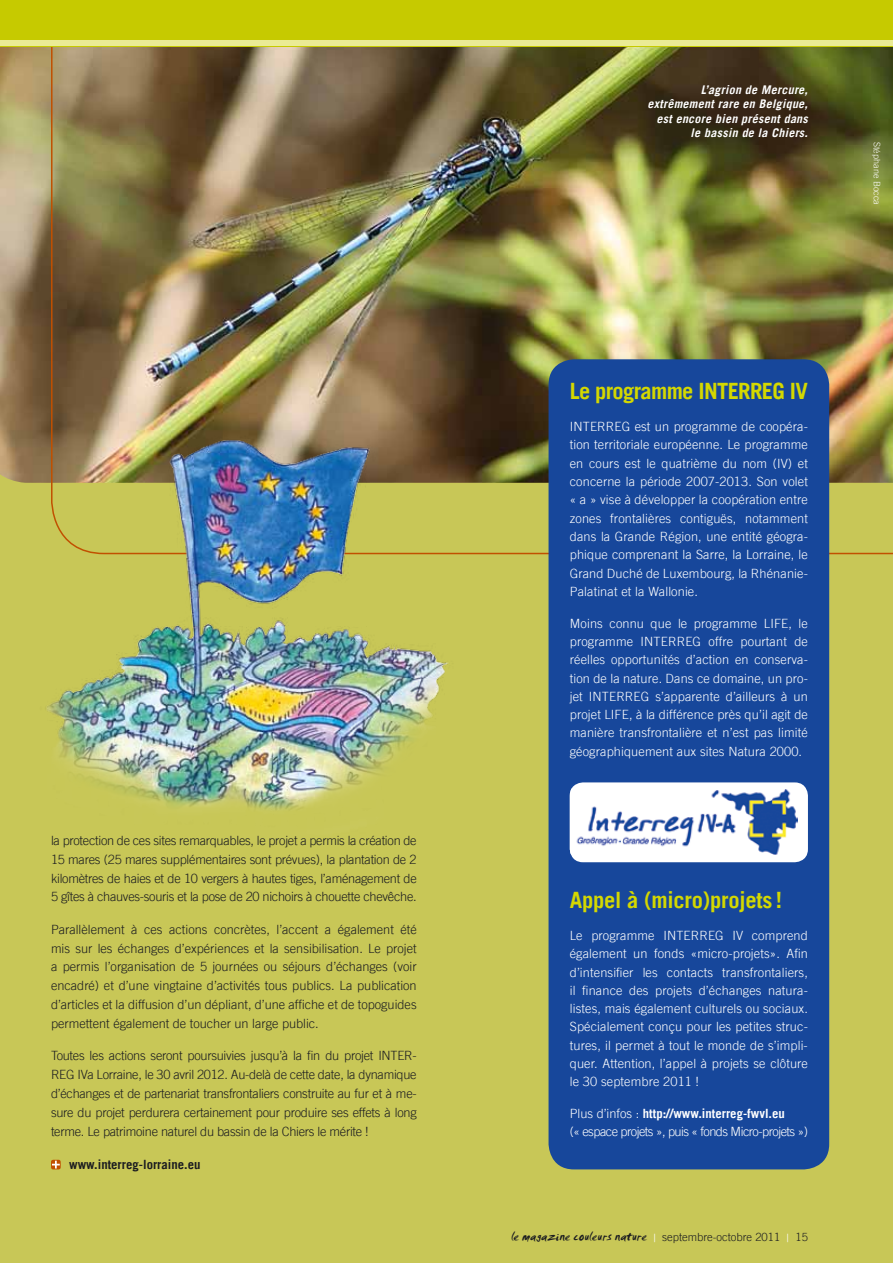
<style>
.page{position:relative;width:893px;height:1263px;background:#c8c757}
.page>*{position:absolute;margin:0;border:0;box-sizing:border-box;transform-origin:0 0}
.t1{font:700 22.5px "Trade Gothic";letter-spacing:-.03em;color:#d4d800}
.t2{font:700 22.5px "Trade Gothic";letter-spacing:-.01em;color:#d4d800}
.t3{font:14.25px "Smudger Plain";color:#1b1c20}
.t4{font:300 12.75px/18.3px "Trade Gothic";letter-spacing:.01em;color:#fff;text-align:justify}
.t5{font:300 12.75px/18.9px "Trade Gothic";letter-spacing:-.02em;color:#1b1c20;text-align:justify}
.t6{font:300 12.75px/18.3px "Trade Gothic";letter-spacing:-.04em;color:#fff}
.t7{font:700 12.75px "Trade Gothic";color:#1b1c20}
.t8{font:italic 700 12px/14.4px "Trade Gothic";letter-spacing:.025em;color:#fff;text-align:right}
.t9{font:300 9px "Trade Gothic";letter-spacing:.005em;color:#fff}
.s1{font-weight:700}
.s2{font-family:"Trade Gothic";font-weight:300;font-size:11.25px}
</style>
<div class="page">
<img style="left:0;top:46px;width:50px;height:437px">
<img style="left:50px;top:46px;width:843px;height:509px">
<div style="left:549px;top:359px;width:280px;height:810px;background:#17479b;border-radius:26px"></div>
<div style="left:0;top:0;width:893px;height:46px;background:#c6ca00"></div>
<div style="left:0;top:41px;width:893px;height:5px;background:#eaeb95"></div>
<img style="left:21px;top:401px;width:451px;height:409px">
<svg style="left:51px;top:1160px;width:10px;height:9px"></svg>
<svg style="left:52px;top:1161px;width:8px;height:7px"></svg>
<div style="left:570px;top:782px;width:238px;height:80px;background:#fff;border-radius:13px"></div>
<img style="left:570px;top:788px;width:228px;height:67px">
<p class="t5" style="left:51px;top:831px;width:367px">la protection de ces sites remarquables, le projet a permis la création de 15 mares (25 mares supplémentaires sont prévues), la plantation de 2 kilomètres de haies et de 10 vergers à hautes tiges, l’aménagement de 5 gîtes à chauves-souris et la pose de 20 nichoirs à chouette chevêche.</p>
<p class="t5" style="left:51px;top:920px;width:367px">Parallèlement à ces actions concrètes, l’accent a également été mis sur les échanges d’expériences et la sensibilisation. Le projet a permis l’organisation de 5 journées ou séjours d’échanges (voir encadré) et d’une vingtaine d’activités tous publics. La publication d’articles et la diffusion d’un dépliant, d’une affiche et de topoguides permettent également de toucher un large public.</p>
<p class="t5" style="left:51px;top:1046px;width:367px">Toutes les actions seront poursuivies jusqu’à la fin du projet INTER-REG IVa Lorraine, le 30 avril 2012. Au-delà de cette date, la dynamique d’échanges et de partenariat transfrontaliers construite au fur et à me&shy;sure du projet perdurera certainement pour produire ses effets à long terme. Le patrimoine naturel du bassin de la Chiers le mérite !</p>
<p class="t7" style="left:69px;top:1157px;width:133px">www.interreg-lorraine.eu</p>
<p class="t8" style="left:647px;top:82px;width:162px">L’agrion de Mercure, extrêmement rare en Belgique, est encore bien présent dans le bassin de la Chiers.</p>
<p class="t9" style="left:882px;top:142px;width:65px;rotate:90deg">Stéphane Bocca</p>
<h1 class="t1" style="left:570px;top:377px;width:240px">Le programme INTERREG IV</h1>
<p class="t4" style="left:570px;top:417px;width:240px">INTERREG est un programme de coopéra&shy;tion territoriale européenne. Le programme en cours est le quatrième du nom (IV) et concerne la période 2007-2013. Son volet « a » vise à développer la coopération entre zones frontalières contiguës, notamment dans la Grande Région, une entité géogra&shy;phique comprenant la Sarre, la Lorraine, le Grand Duché de Luxembourg, la Rhénanie-Palatinat et la Wallonie.</p>
<p class="t4" style="left:570px;top:614px;width:240px">Moins connu que le programme LIFE, le programme INTERREG offre pourtant de réelles opportunités d’action en conserva&shy;tion de la nature. Dans ce domaine, un pro&shy;jet INTERREG s’apparente d’ailleurs à un projet LIFE, à la différence près qu’il agit de manière transfrontalière et n’est pas limité géographiquement aux sites Natura 2000.</p>
<h1 class="t2" style="left:570px;top:886px;width:214px">Appel à (micro)projets !</h1>
<p class="t4" style="left:570px;top:926px;width:240px">Le programme INTERREG IV comprend également un fonds «micro-projets». Afin d’intensifier les contacts transfrontaliers, il finance des projets d’échanges natura&shy;listes, mais également culturels ou sociaux.<br>Spécialement conçu pour les petites struc&shy;tures, il permet à tout le monde de s’impli&shy;quer. Attention, l’appel à projets se clôture le 30 septembre 2011 !</p>
<p class="t6" style="left:570px;top:1104px;width:240px">Plus d’infos : <span class="s1">http://www.interreg-fwvl.eu<br></span>(« espace projets », puis « fonds Micro-projets »)</p>
<p class="t3" style="left:511px;top:1228px;width:298px">le magazine couleurs nature <sub>|</sub> <span class="s2">septembre-octobre 2011</span> <sub>|</sub> <span class="s2">15</span></p>
</div>
